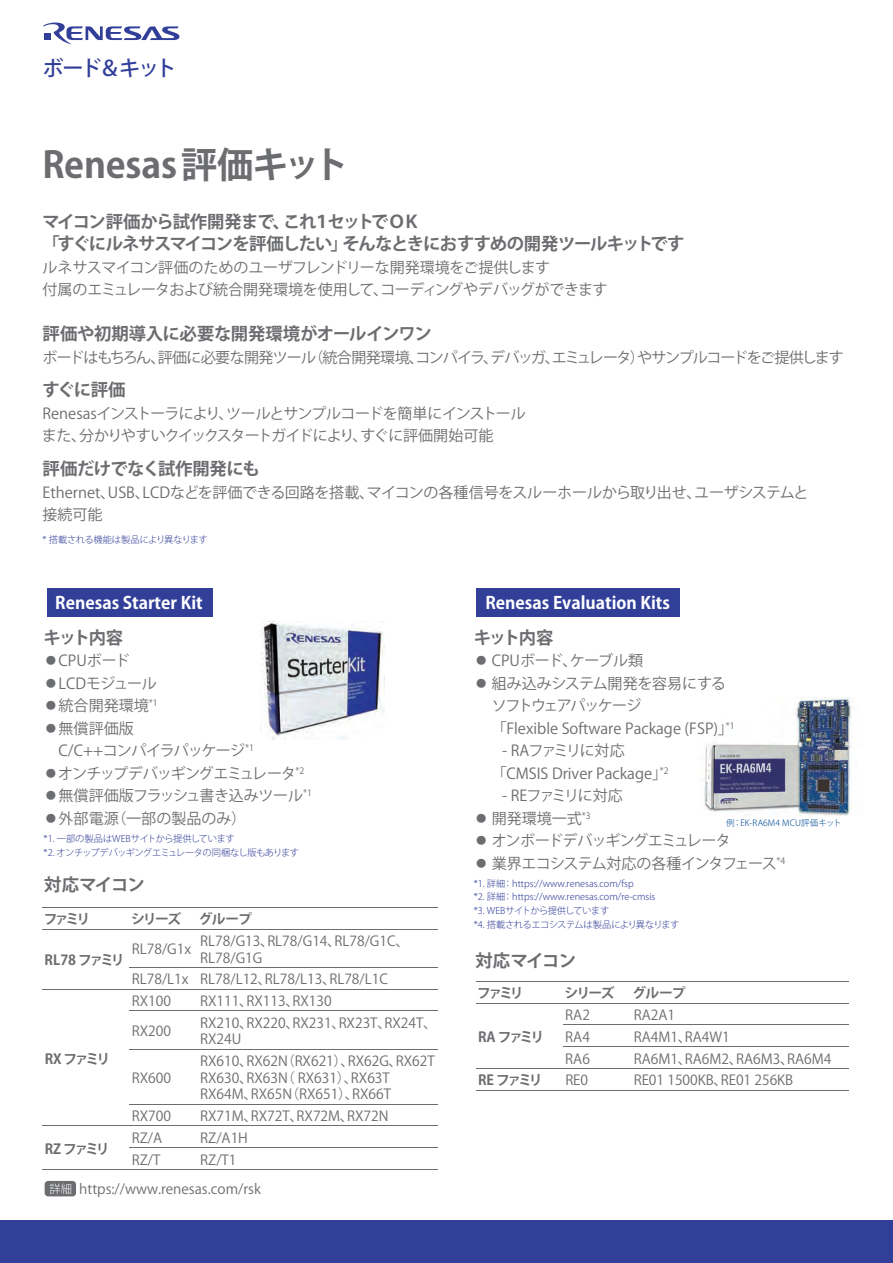
<style>
.page{position:relative;width:893px;height:1263px;background:#fff}
.page>*{position:absolute;margin:0;border:0;box-sizing:border-box;transform-origin:0 0}
.t1{font:700 36.15px "Koz Go Pro";letter-spacing:-.01em;color:#6c6d70}
.t2{font:500 21.3px "Koz Go Pro";letter-spacing:-.12em;color:#323f99}
.t3{font:700 17.4px/22.5px "Koz Go Pro";letter-spacing:-.05em;color:#6c6d70}
.t4{font:700 17.4px "Koz Go Pro";letter-spacing:-.025em;color:#6c6d70}
.t5{font:700 16.95px "Koz Go Pro";color:#fff}
.t6{font:15px/22.5px "Koz Go Pro";letter-spacing:-.03em;color:#6c6d70}
.t7{font:15px/22.5px "Koz Go Pro";letter-spacing:-.05em;color:#6c6d70}
.t8{font:15px/22.5px "Koz Go Pro";letter-spacing:-.01em;color:#6c6d70}
.t9{font:15px/22.5px "Koz Go Pro";color:#6c6d70}
.t10{font:15px "Koz Go Pro";letter-spacing:-.06em;color:#6c6d70}
.t11{font:15px "Koz Go Pro";letter-spacing:-.1em;color:#6c6d70}
.t12{font:13.8px/16.6px "Koz Go Pro";color:#6c6d70}
.t13{font:700 13.8px "Koz Go Pro";letter-spacing:-.19em;color:#6c6d70}
.t14{font:700 13.8px "Koz Go Pro";letter-spacing:-.095em;color:#6c6d70}
.t15{font:300 9.3px/14px "Koz Go Pro";letter-spacing:-.005em;color:#323f99}
.t16{font:300 9.3px/14px "Koz Go Pro";letter-spacing:-.04em;color:#323f99}
.t17{font:300 8.55px "Koz Go Pro";letter-spacing:.005em;color:#024994}
</style>
<div class="page">
<div style="left:0;top:1220px;width:893px;height:43px;background:#323f99"></div>
<svg style="left:43px;top:22px;width:136px;height:22px"></svg>
<img style="left:260px;top:622px;width:124px;height:117px">
<img style="left:703px;top:698px;width:151px;height:117px">
<div style="left:47px;top:588px;width:166px;height:29px;background:#323f99"></div>
<div style="left:477px;top:588px;width:203px;height:29px;background:#323f99"></div>
<hr style="left:43px;top:929px;width:87px;height:1px;background:#6c6d70">
<hr style="left:130px;top:929px;width:68px;height:1px;background:#6c6d70">
<hr style="left:198px;top:929px;width:240px;height:1px;background:#6c6d70">
<hr style="left:130px;top:967px;width:68px;height:1px;background:#6c6d70">
<hr style="left:198px;top:967px;width:240px;height:1px;background:#6c6d70">
<hr style="left:43px;top:989px;width:87px;height:1px;background:#6c6d70">
<hr style="left:130px;top:989px;width:68px;height:1px;background:#6c6d70">
<hr style="left:198px;top:989px;width:240px;height:1px;background:#6c6d70">
<hr style="left:130px;top:1011px;width:68px;height:1px;background:#6c6d70">
<hr style="left:198px;top:1011px;width:240px;height:1px;background:#6c6d70">
<hr style="left:130px;top:1049px;width:68px;height:1px;background:#6c6d70">
<hr style="left:198px;top:1049px;width:240px;height:1px;background:#6c6d70">
<hr style="left:130px;top:1104px;width:68px;height:1px;background:#6c6d70">
<hr style="left:198px;top:1104px;width:240px;height:1px;background:#6c6d70">
<hr style="left:43px;top:1126px;width:87px;height:1px;background:#6c6d70">
<hr style="left:130px;top:1126px;width:68px;height:1px;background:#6c6d70">
<hr style="left:198px;top:1126px;width:240px;height:1px;background:#6c6d70">
<hr style="left:130px;top:1147px;width:68px;height:1px;background:#6c6d70">
<hr style="left:198px;top:1147px;width:240px;height:1px;background:#6c6d70">
<hr style="left:43px;top:1169px;width:87px;height:1px;background:#6c6d70">
<hr style="left:130px;top:1169px;width:68px;height:1px;background:#6c6d70">
<hr style="left:198px;top:1169px;width:240px;height:1px;background:#6c6d70">
<hr style="left:43px;top:907px;width:87px;height:1px;background:#6c6d70">
<hr style="left:130px;top:907px;width:68px;height:1px;background:#6c6d70">
<hr style="left:198px;top:907px;width:240px;height:1px;background:#6c6d70">
<hr style="left:476px;top:1003px;width:87px;height:1px;background:#6c6d70">
<hr style="left:563px;top:1003px;width:69px;height:1px;background:#6c6d70">
<hr style="left:632px;top:1003px;width:217px;height:1px;background:#6c6d70">
<hr style="left:563px;top:1025px;width:69px;height:1px;background:#6c6d70">
<hr style="left:632px;top:1025px;width:217px;height:1px;background:#6c6d70">
<hr style="left:563px;top:1046px;width:69px;height:1px;background:#6c6d70">
<hr style="left:632px;top:1046px;width:217px;height:1px;background:#6c6d70">
<hr style="left:476px;top:1068px;width:87px;height:1px;background:#6c6d70">
<hr style="left:563px;top:1068px;width:69px;height:1px;background:#6c6d70">
<hr style="left:632px;top:1068px;width:217px;height:1px;background:#6c6d70">
<hr style="left:476px;top:1090px;width:87px;height:1px;background:#6c6d70">
<hr style="left:563px;top:1090px;width:69px;height:1px;background:#6c6d70">
<hr style="left:632px;top:1090px;width:217px;height:1px;background:#6c6d70">
<hr style="left:476px;top:981px;width:87px;height:1px;background:#6c6d70">
<hr style="left:563px;top:981px;width:69px;height:1px;background:#6c6d70">
<hr style="left:632px;top:981px;width:217px;height:1px;background:#6c6d70">
<div style="left:45px;top:1181px;width:31px;height:15px;background:#6c6d70;border-radius:4px"></div>
<svg style="left:50px;top:1183px;width:21px;height:11px"></svg>
<h2 class="t2" style="left:43px;top:55px;width:136px">ボード＆キット</h2>
<h1 class="t1" style="left:43px;top:141px;width:308px">Renesas 評価キット</h1>
<p class="t3" style="left:43px;top:211px;width:643px">マイコン評価から試作開発まで、これ１セットでＯＫ<br>「すぐにルネサスマイコンを評価したい」そんなときにおすすめの開発ツールキットです</p>
<p class="t6" style="left:43px;top:256px;width:567px">ルネサスマイコン評価のためのユーザフレンドリーな開発環境をご提供します<br>付属のエミュレータおよび統合開発環境を使用して、コーディングやデバッグができます</p>
<p class="t4" style="left:43px;top:322px;width:391px">評価や初期導入に必要な開発環境がオールインワン</p>
<p class="t10" style="left:43px;top:347px;width:803px">ボードはもちろん、評価に必要な開発ツール（統合開発環境、コンパイラ、デバッガ、エミュレータ）やサンプルコードをご提供 します</p>
<p class="t3" style="left:43px;top:380px;width:85px">すぐに評価</p>
<p class="t7" style="left:42px;top:402px;width:485px">Renesasインストーラにより、ツールとサンプルコードを簡単にインストールまた、分かりやすいクイックスタートガイドにより、すぐに評価開始可能</p>
<p class="t4" style="left:43px;top:457px;width:219px">評価だけでなく試作開発にも</p>
<p class="t8" style="left:43px;top:481px;width:767px">Ethernet、USB、LCDなどを評価できる回路を搭載、マイコンの各種信号をスルーホールから取り出せ、ユーザシステムと接続可能</p>
<p class="t16" style="left:43px;top:532px;width:167px">* 搭載される機能は製品により異なります</p>
<p class="t5" style="left:55px;top:592px;width:149px">Renesas Starter Kit</p>
<p class="t5" style="left:485px;top:592px;width:186px">Renesas Evaluation Kits</p>
<p class="t3" style="left:44px;top:627px;width:81px">キット内容</p>
<p class="t6" style="left:44px;top:650px;width:270px">◦CPUボード<br>◦LCDモジュール<br>◦統合開発環境<sup>*1<br></sup>◦無償評価版<br>　C/C++コンパイラパッケージ<sup>*1<br></sup>◦オンチップデバッギングエミュレータ<sup>*2 </sup>◦無償評価版フラッシュ書き込みツール<sup>*1 </sup>◦外部電源（一部の製品のみ）</p>
<p class="t16" style="left:44px;top:832px;width:257px">*1. 一部の製品はWEBサイトから提供しています<br>*2. オンチップデバッギングエミュレータの同梱なし版もあります</p>
<p class="t3" style="left:44px;top:875px;width:102px">対応マイコン</p>
<p class="t13" style="left:44px;top:910px;width:48px">ファミリ</p>
<p class="t13" style="left:131px;top:910px;width:52px">シリーズ</p>
<p class="t13" style="left:199px;top:910px;width:55px">グループ</p>
<p class="t14" style="left:45px;top:951px;width:82px">RL78 ファミリ</p>
<p class="t12" style="left:132px;top:941px;width:61px">RL78/G1x</p>
<p class="t12" style="left:200px;top:933px;width:210px">RL78/G13、RL78/G14、RL78/G1C、<br>RL78/G1G</p>
<p class="t12" style="left:132px;top:971px;width:258px">RL78/L1x RL78/L12、RL78/L13、RL78/L1C</p>
<p class="t13" style="left:45px;top:1049px;width:67px">RX ファミリ</p>
<p class="t13" style="left:45px;top:1140px;width:67px">RZ ファミリ</p>
<p class="t12" style="left:132px;top:993px;width:41px">RX100</p>
<p class="t12" style="left:200px;top:993px;width:133px">RX111、RX113、RX130</p>
<p class="t12" style="left:132px;top:1023px;width:41px">RX200</p>
<p class="t12" style="left:200px;top:1015px;width:238px">RX210、RX220、RX231、RX23T、RX24T、<br>RX24U</p>
<p class="t12" style="left:132px;top:1070px;width:41px">RX600</p>
<p class="t12" style="left:200px;top:1053px;width:236px">RX610、RX62N（RX621）、RX62G、RX62T<br>RX630、RX63N（ RX631）、RX63T<br>RX64M、RX65N（RX651）、RX66T</p>
<p class="t12" style="left:132px;top:1108px;width:41px">RX700</p>
<p class="t12" style="left:200px;top:1108px;width:190px">RX71M、RX72T、RX72M、RX72N</p>
<p class="t12" style="left:132px;top:1130px;width:32px">RZ/A</p>
<p class="t12" style="left:200px;top:1130px;width:49px">RZ/A1H</p>
<p class="t12" style="left:132px;top:1151px;width:30px">RZ/T</p>
<p class="t12" style="left:200px;top:1151px;width:38px">RZ/T1</p>
<p class="t12" style="left:79px;top:1181px;width:183px">https://www.renesas.com/rsk</p>
<p class="t3" style="left:474px;top:627px;width:81px">キット内容</p>
<p class="t8" style="left:474px;top:650px;width:171px">◦ CPUボード、ケーブル類</p>
<p class="t6" style="left:474px;top:672px;width:254px">◦ 組み込みシステム開発を容易にする</p>
<p class="t11" style="left:492px;top:696px;width:151px">ソフトウェアパッケージ</p>
<p class="t9" style="left:492px;top:717px;width:244px">「Flexible Software Package (FSP)」<sup>*1</sup></p>
<p class="t9" style="left:492px;top:740px;width:178px;text-indent:11px">- RAファミリに対応「CMSIS Driver Package」<sup>*2</sup></p>
<p class="t7" style="left:474px;top:785px;width:313px;text-indent:29px">- REファミリに対応<br>◦ 開発環境一式<sup>*3<br></sup>◦ オンボードデバッギングエミュレータ<br>◦ 業界エコシステム対応の各種インタフェース<sup>*4</sup></p>
<p class="t17" style="left:726px;top:817px;width:117px">例：EK-RA6M4 MCU評価キット</p>
<p class="t15" style="left:474px;top:876px;width:207px">*1. 詳細： https://www.renesas.com/fsp<br>*2. 詳細： https://www.renesas.com/re-cmsis<br>*3. WEBサイトから提供しています<br>*4. 搭載されるエコシステムは製品により異なります</p>
<p class="t3" style="left:475px;top:950px;width:102px">対応マイコン</p>
<p class="t13" style="left:477px;top:984px;width:48px">ファミリ</p>
<p class="t13" style="left:565px;top:984px;width:52px">シリーズ</p>
<p class="t13" style="left:632px;top:984px;width:55px">グループ</p>
<p class="t13" style="left:478px;top:1028px;width:68px">RA ファミリ</p>
<p class="t12" style="left:565px;top:1007px;width:26px">RA2</p>
<p class="t12" style="left:634px;top:1007px;width:43px">RA2A1</p>
<p class="t12" style="left:565px;top:1029px;width:26px">RA4</p>
<p class="t12" style="left:634px;top:1029px;width:98px">RA4M1、RA4W1</p>
<p class="t12" style="left:565px;top:1050px;width:26px">RA6</p>
<p class="t12" style="left:634px;top:1050px;width:199px">RA6M1、RA6M2、RA6M3、RA6M4</p>
<p class="t13" style="left:478px;top:1071px;width:66px">RE ファミリ</p>
<p class="t12" style="left:565px;top:1072px;width:24px">RE0</p>
<p class="t12" style="left:634px;top:1072px;width:161px">RE01 1500KB、RE01 256KB</p>
</div>
